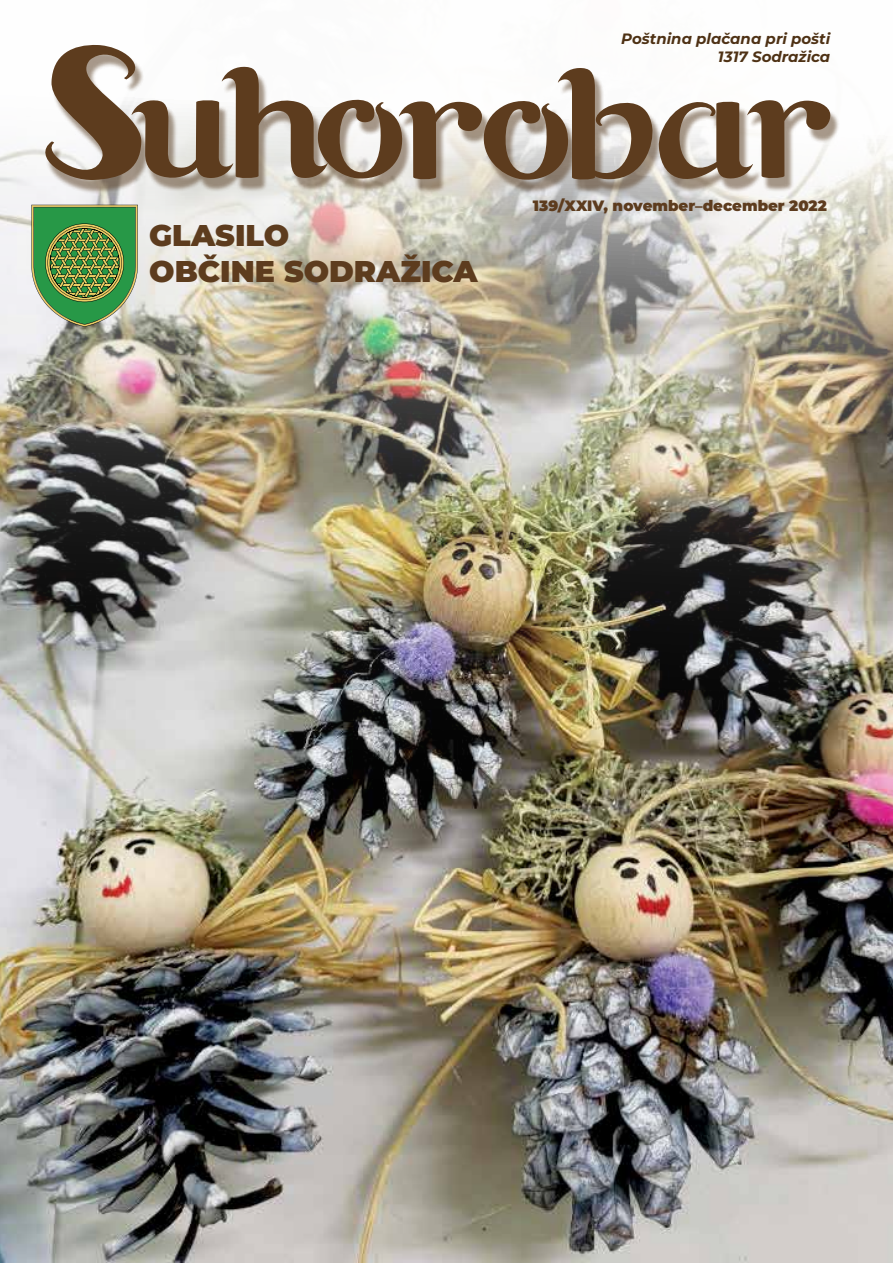
<style>
.page{position:relative;width:893px;height:1263px;background:#fff}
.page>*{position:absolute;margin:0;border:0;box-sizing:border-box;transform-origin:0 0}
.t1{font:900 30px/36px "Montserrat";color:#5d3c1e}
.t2{font:italic 700 15px/18px "Montserrat";color:#4e3114;text-align:right}
.t3{font:900 15px "Montserrat";color:#5d3c1e}
.s1{font-family:"Square 721 BT";font-weight:700;font-stretch:condensed}
</style>
<div class="page">
<img style="left:0;top:139px;width:893px;height:1124px">
<svg style="left:31px;top:205px;width:107px;height:122px;background:#659b59"></svg>
<div style="left:46px;top:50px;width:794px;height:144px;background:#4e3114;opacity:.5"></div>
<svg style="left:30px;top:44px;width:801px;height:143px"></svg>
<h1 class="t1" style="left:149px;top:216px;width:330px">GLASILO<br>OBČINE SODRAŽICA</h1>
<p class="t2" style="left:621px;top:29px;width:211px">Poštnina plačana pri pošti<br>1317 Sodražica</p>
<p class="t3" style="left:533px;top:195px;width:295px">139/XXIV, november<span class="s1">–</span>december 2022</p>
</div>
